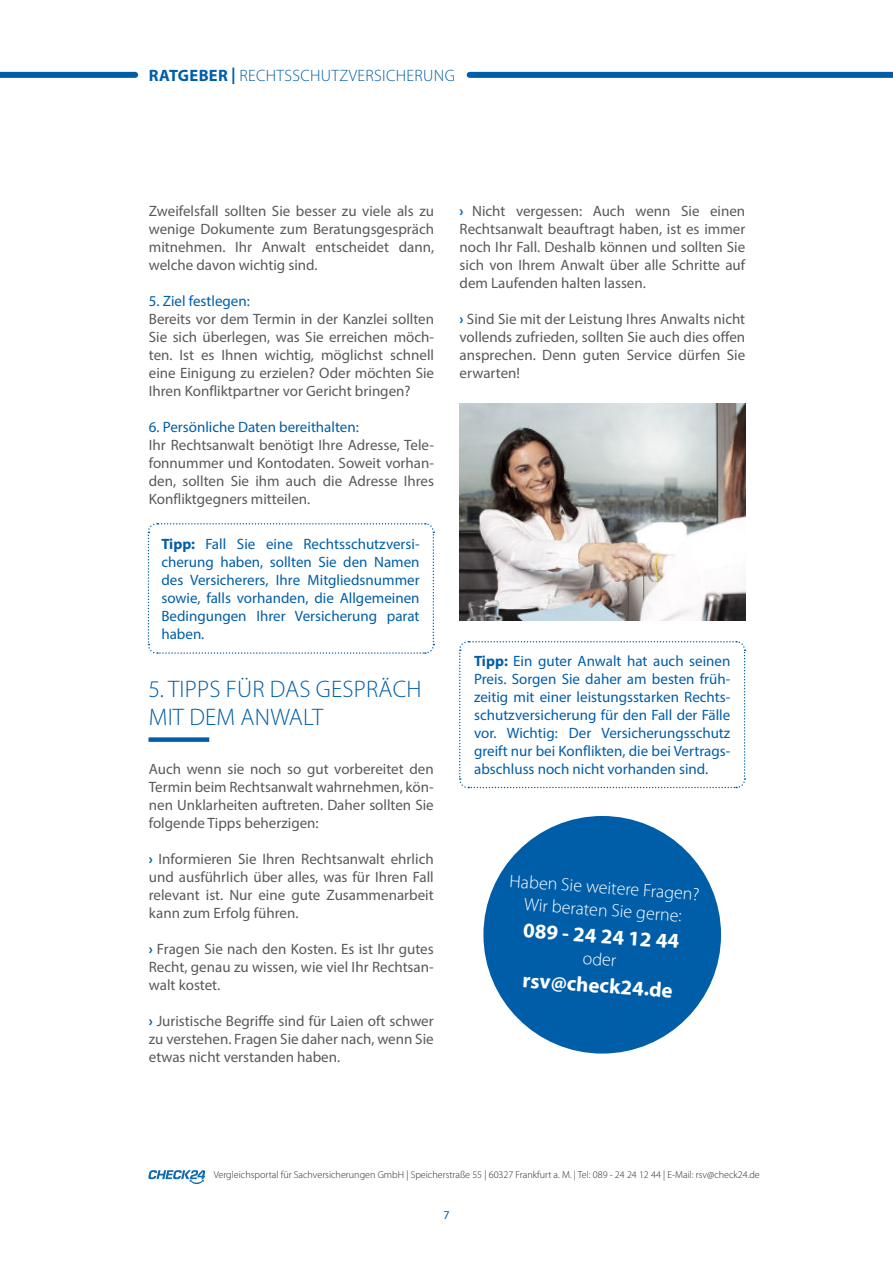
<style>
.page{position:relative;width:893px;height:1263px;background:#fff}
.page>*{position:absolute;margin:0;border:0;box-sizing:border-box;transform-origin:0 0}
.t1{font:300 24px/28.8px "Myriad Pro";letter-spacing:.01em;color:#005ea8}
.t2{font:700 21px "Myriad Pro";color:#fff}
.t3{font:300 18px/22.5px "Myriad Pro";color:#fff;text-align:center}
.t4{font:300 16.5px "Myriad Pro";letter-spacing:.02em;color:#005ea8}
.t5{font:15px/18px "Myriad Pro";color:#595959;text-align:justify}
.t6{font:15px/18px "Myriad Pro";color:#005ea8;text-align:justify}
.t7{font:12px "Myriad Pro";color:#005ea8}
.t8{font:300 10.2px "Myriad Pro";color:#2b292a}
.s1{font-weight:700}
.s2{font-weight:700;color:#005ea8}
</style>
<div class="page">
<div style="left:0;top:72px;width:135px;height:6px;background:#005ea8"></div>
<div style="left:470px;top:72px;width:423px;height:6px;background:#005ea8"></div>
<svg style="left:459px;top:641px;width:287px;height:148px"></svg>
<div style="left:149px;top:737px;width:60px;height:5px;background:#005ea8"></div>
<svg style="left:147px;top:523px;width:288px;height:131px"></svg>
<div style="left:483px;top:816px;width:238px;height:237px;background:#005ea8;border-radius:50%"></div>
<img style="left:460px;top:403px;width:285px;height:218px">
<svg style="left:148px;top:1170px;width:57px;height:14px"></svg>
<p class="t4" style="left:149px;top:68px;width:307px"><span class="s1">RATGEBER |</span> RECHTSSCHUTZVERSICHERUNG</p>
<p class="t5" style="left:149px;top:202px;width:287px">Zweifelsfall sollten Sie besser zu viele als zu wenige Dokumente zum Beratungsgespräch mitnehmen. Ihr Anwalt entscheidet dann, welche davon wichtig sind.</p>
<p class="t6" style="left:149px;top:292px;width:103px">5. Ziel festlegen:</p>
<p class="t5" style="left:149px;top:310px;width:287px">Bereits vor dem Termin in der Kanzlei sollten Sie sich überlegen, was Sie erreichen möch&shy;ten. Ist es Ihnen wichtig, möglichst schnell eine Einigung zu erzielen? Oder möchten Sie Ihren Konfliktpartner vor Gericht bringen?</p>
<p class="t6" style="left:149px;top:418px;width:212px">6. Persönliche Daten bereithalten:</p>
<p class="t5" style="left:149px;top:436px;width:287px">Ihr Rechtsanwalt benötigt Ihre Adresse, Tele&shy;fonnummer und Kontodaten. Soweit vorhan&shy;den, sollten Sie ihm auch die Adresse Ihres Konfliktgegners mitteilen.</p>
<p class="t6" style="left:161px;top:535px;width:260px"><span class="s1">Tipp:</span> Fall Sie eine Rechtsschutzversi&shy;cherung haben, sollten Sie den Namen des Versicherers, Ihre Mitgliedsnummer sowie, falls vorhanden, die Allgemeinen Bedingungen Ihrer Versicherung parat haben.</p>
<h1 class="t1" style="left:149px;top:675px;width:275px">5. TIPPS FÜR DAS GESPRÄCH<br>MIT DEM ANWALT</h1>
<p class="t5" style="left:149px;top:760px;width:286px">Auch wenn sie noch so gut vorbereitet den Termin beim Rechtsanwalt wahrnehmen, kön&shy;nen Unklarheiten auftreten. Daher sollten Sie folgende Tipps beherzigen:</p>
<p class="t5" style="left:149px;top:850px;width:286px"><span class="s2">›</span> Informieren Sie Ihren Rechtsanwalt ehrlich und ausführlich über alles, was für Ihren Fall relevant ist. Nur eine gute Zusammenarbeit kann zum Erfolg führen.</p>
<p class="t5" style="left:149px;top:940px;width:286px"><span class="s2">›</span> Fragen Sie nach den Kosten. Es ist Ihr gutes Recht, genau zu wissen, wie viel Ihr Rechtsan&shy;walt kostet.</p>
<p class="t5" style="left:149px;top:1012px;width:286px"><span class="s2">›</span> Juristische Begriffe sind für Laien oft schwer zu verstehen. Fragen Sie daher nach, wenn Sie etwas nicht verstanden haben.</p>
<p class="t5" style="left:460px;top:202px;width:287px"><span class="s2">›</span> Nicht vergessen: Auch wenn Sie einen Rechtsanwalt beauftragt haben, ist es immer noch Ihr Fall. Deshalb können und sollten Sie sich von Ihrem Anwalt über alle Schritte auf dem Laufenden halten lassen.</p>
<p class="t5" style="left:460px;top:310px;width:287px"><span class="s2">›</span> Sind Sie mit der Leistung Ihres Anwalts nicht vollends zufrieden, sollten Sie auch dies offen ansprechen. Denn guten Service dürfen Sie erwarten!</p>
<p class="t6" style="left:474px;top:652px;width:258px"><span class="s1">Tipp:</span> Ein guter Anwalt hat auch seinen Preis. Sorgen Sie daher am besten früh&shy;zeitig mit einer leistungsstarken Rechts&shy;schutzversicherung für den Fall der Fälle vor. Wichtig: Der Versicherungsschutz greift nur bei Konflikten, die bei Vertrags&shy;abschluss noch nicht vorhanden sind.</p>
<p class="t3" style="left:510px;top:870px;width:192px;rotate:4deg">Haben Sie weitere Fragen?<br>Wir beraten Sie gerne:</p>
<h2 class="t2" style="left:524px;top:919px;width:158px;rotate:4deg">089 - 24 24 12 44</h2>
<p class="t3" style="left:584px;top:948px;width:35px;rotate:4deg">oder</p>
<h2 class="t2" style="left:523px;top:969px;width:152px;rotate:4deg">rsv@check24.de</h2>
<p class="t8" style="left:214px;top:1169px;width:548px">Vergleichsportal für Sachversicherungen GmbH | Speicherstraße 55 | 60327 Frankfurt a. M. | Tel: 089 - 24 24 12 44 | E-Mail: rsv@check24.de</p>
<p class="t7" style="left:443px;top:1209px;width:8px">7</p>
</div>
